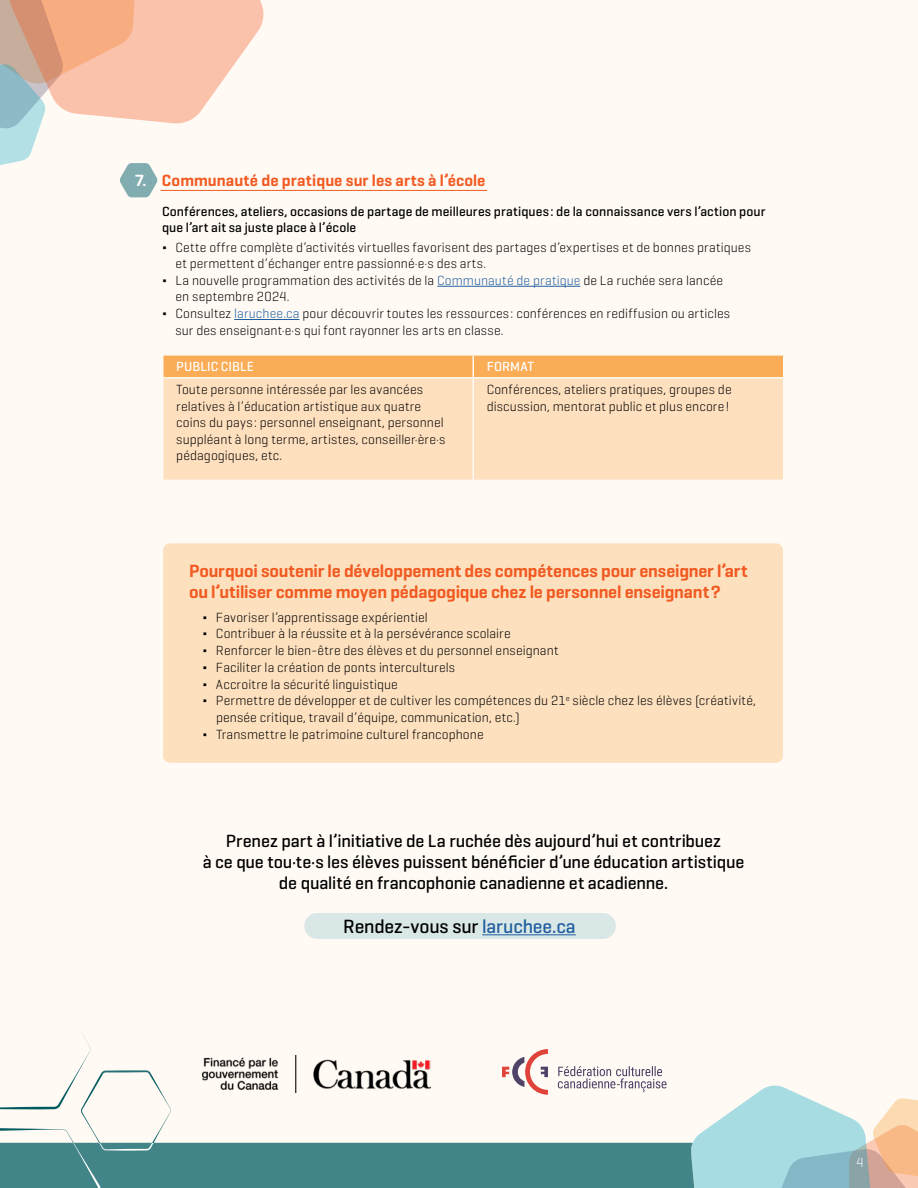
<style>
.page{position:relative;width:918px;height:1188px;background:#fffaf4}
.page>*{position:absolute;margin:0;border:0;box-sizing:border-box;transform-origin:0 0}
.t1{font:500 19.5px "Geogrotesque Cyr";letter-spacing:-.01em;color:#000}
.t2{font:500 18px/21px "Geogrotesque Cyr";letter-spacing:-.01em;color:#000;text-align:center}
.t3{font:600 18px/21px "Geogrotesque Cyr";letter-spacing:-.01em;color:#f15a21}
.t4{font:600 16.5px "Geogrotesque Cyr";color:#f15a21}
.t5{font:300 13.5px/16.5px "Geogrotesque Cyr";letter-spacing:.01em;color:#000}
.t6{font:500 13.5px/16.5px "Geogrotesque Cyr";letter-spacing:.005em;color:#000}
.t7{font:500 13.5px "Geogrotesque Cyr";letter-spacing:.01em;color:#fff}
.t8{font:300 13.5px "Geogrotesque Cyr";color:#fff}
.s1{color:#fff}
.s2{color:#205d9e}
</style>
<div class="page">
<div style="left:163px;top:543px;width:620px;height:220px;background:#fde0be;border-radius:7px"></div>
<svg style="left:0;top:0;width:265px;height:197px"></svg>
<div style="left:304px;top:913px;width:312px;height:26px;background:#d9e7e7;border-radius:13px"></div>
<hr style="left:482px;top:935px;width:94px;height:1px;background:#205d9e">
<hr style="left:160px;top:190px;width:327px;height:1px;background:#f15a21">
<hr style="left:437px;top:286px;width:143px;height:1px;background:#205d9e">
<hr style="left:234px;top:319px;width:65px;height:1px;background:#205d9e">
<div style="left:164px;top:379px;width:619px;height:101px;background:#fee0bf"></div>
<div style="left:163px;top:355px;width:621px;height:22px;background:#faac56"></div>
<hr style="left:472px;top:379px;width:2px;height:101px;background:#fffaf4">
<svg style="left:0;top:1034px;width:918px;height:154px"></svg>
<p class="t4" style="left:135px;top:170px;width:352px"><span class="s1">7.</span> Communauté de pratique sur les arts à l’école</p>
<p class="t6" style="left:162px;top:202px;width:605px">Conférences, ateliers, occasions de partage de meilleures pratiques: de la connaissance vers l’action pour que l’art ait sa juste place à l’école</p>
<p class="t5" style="left:162px;top:238px;width:591px">Δ Cette offre complète d’activités virtuelles favorisent des partages d’expertises et de bonnes pratiques</p>
<p class="t5" style="left:176px;top:255px;width:312px">et permettent d’échanger entre passionné·e·s des arts.</p>
<p class="t5" style="left:162px;top:272px;width:563px">Δ La nouvelle programmation des activités de la <span class="s2">Communauté de pratique</span> de La ruchée sera lancée</p>
<p class="t5" style="left:176px;top:288px;width:116px">en septembre 2024.</p>
<p class="t5" style="left:162px;top:305px;width:570px">Δ Consultez <span class="s2">laruchee.ca</span> pour découvrir toutes les ressources: conférences en rediffusion ou articles</p>
<p class="t5" style="left:176px;top:321px;width:330px">sur des enseignant·e·s qui font rayonner les arts en classe.</p>
<p class="t7" style="left:176px;top:358px;width:79px">PUBLIC CIBLE</p>
<p class="t7" style="left:487px;top:358px;width:49px">FORMAT</p>
<p class="t5" style="left:176px;top:381px;width:271px">Toute personne intéressée par les avancées relatives à l’éducation artistique aux quatre coins du pays: personnel enseignant, personnel suppléant à long terme, artistes, conseiller·ère·s pédagogiques, etc.</p>
<p class="t5" style="left:487px;top:381px;width:246px">Conférences, ateliers pratiques, groupes de discussion, mentorat public et plus encore!</p>
<h2 class="t3" style="left:189px;top:560px;width:560px">Pourquoi soutenir le développement des compétences pour enseigner l’art ou l’utiliser comme moyen pédagogique chez le personnel enseignant?</h2>
<p class="t5" style="left:202px;top:608px;width:227px">Δ Favoriser l’apprentissage expérientiel</p>
<p class="t5" style="left:202px;top:625px;width:310px">Δ Contribuer à la réussite et à la persévérance scolaire</p>
<p class="t5" style="left:202px;top:642px;width:357px">Δ Renforcer le bien-être des élèves et du personnel enseignant</p>
<p class="t5" style="left:202px;top:659px;width:254px">Δ Faciliter la création de ponts interculturels</p>
<p class="t5" style="left:202px;top:675px;width:197px">Δ Accroitre la sécurité linguistique</p>
<p class="t5" style="left:202px;top:692px;width:555px">Δ Permettre de développer et de cultiver les compétences du 21<sup>e</sup> siècle chez les élèves (créativité,</p>
<p class="t5" style="left:216px;top:709px;width:305px">pensée critique, travail d’équipe, communication, etc.)</p>
<p class="t5" style="left:203px;top:725px;width:283px">Δ Transmettre le patrimoine culturel francophone</p>
<h2 class="t2" style="left:203px;top:830px;width:543px">Prenez part à l’initiative de La ruchée dès aujourd’hui et contribuez<br>à ce que tou·te·s les élèves puissent bénéficier d’une éducation artistique de qualité en francophonie canadienne et acadienne.</h2>
<h1 class="t1" style="left:343px;top:914px;width:234px">Rendez-vous sur <span class="s2">laruchee.ca</span></h1>
<p class="t8" style="left:857px;top:1154px;width:9px">4</p>
</div>
